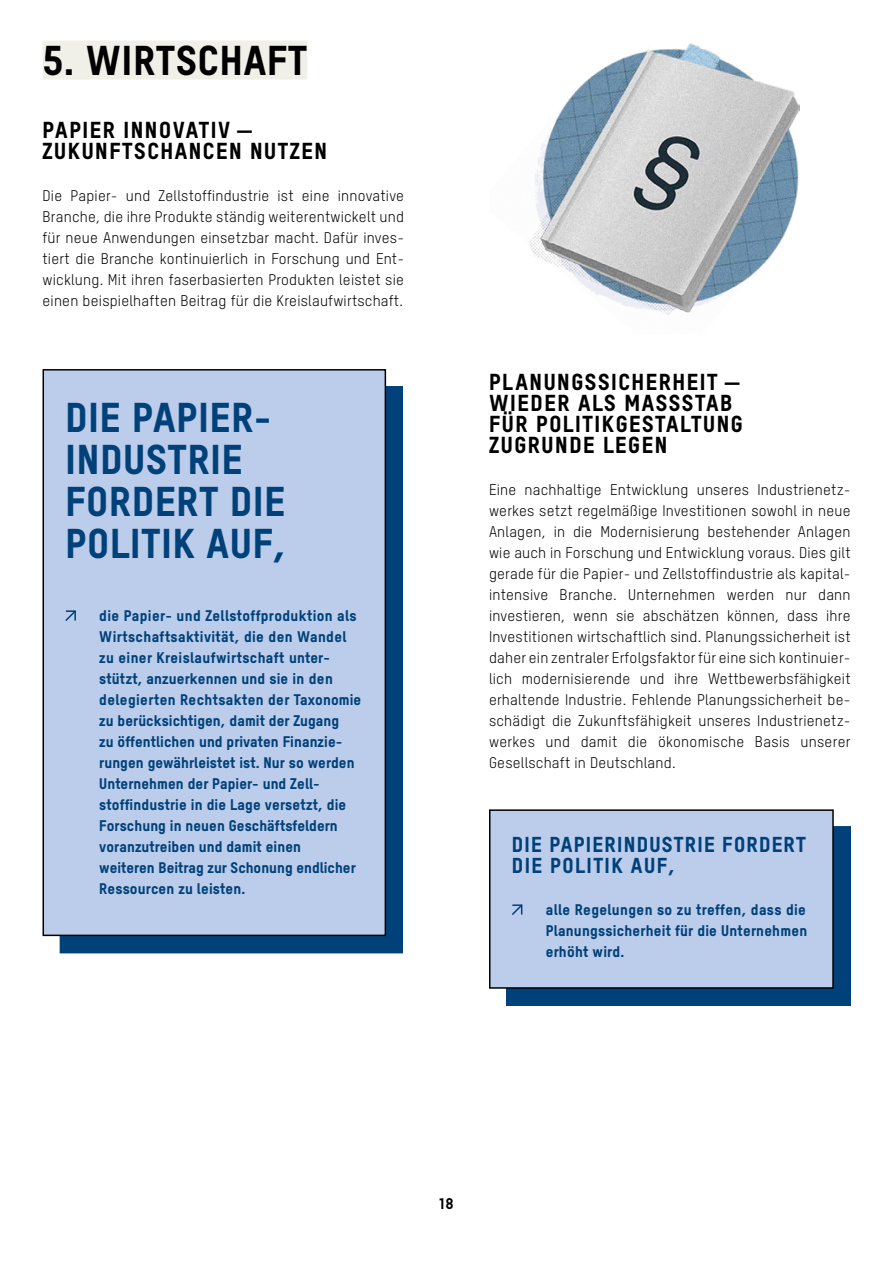
<style>
.page{position:relative;width:893px;height:1263px;background:#fff}
.page>*{position:absolute;margin:0;border:0;box-sizing:border-box;transform-origin:0 0}
.t1{font:40.5px/42px "T Star Pro Heavy";letter-spacing:.025em;color:#004179}
.t2{font:40.5px "T Star Pro Heavy";letter-spacing:.025em;color:#000}
.t3{font:22.5px/21px "T Star Pro Heavy";letter-spacing:.07em;color:#000}
.t4{font:21px/21px "T Star Pro Heavy";letter-spacing:.06em;color:#004179}
.t5{font:15px/21px "T Star Pro Regular";letter-spacing:.015em;color:#000;text-align:justify}
.t6{font:15px/21px "T Star Pro Heavy";letter-spacing:.01em;color:#004179}
.t7{font:15px "T Star Pro Heavy";color:#000}
</style>
<div class="page">
<div style="left:43px;top:41px;width:264px;height:39px;background:#f0efe8"></div>
<div style="left:59px;top:386px;width:344px;height:567px;background:#004179"></div>
<div style="left:43px;top:370px;width:342px;height:565px;background:#bccdeb"></div>
<svg style="left:65px;top:610px;width:11px;height:11px"></svg>
<div style="left:43px;top:369px;width:343px;height:567px;border:2px solid #000"></div>
<div style="left:506px;top:826px;width:345px;height:180px;background:#004179"></div>
<div style="left:490px;top:810px;width:343px;height:178px;background:#bccdeb"></div>
<svg style="left:512px;top:904px;width:11px;height:11px"></svg>
<div style="left:489px;top:809px;width:345px;height:180px;border:2px solid #000"></div>
<img style="left:529px;top:43px;width:270px;height:272px">
<h1 class="t2" style="left:43px;top:29px;width:266px">5. WIRTSCHAFT</h1>
<h2 class="t3" style="left:43px;top:117px;width:286px">PAPIER INNOVATIV —<br>ZUKUNFTSCHANCEN NUTZEN</h2>
<p class="t5" style="left:43px;top:184px;width:363px">Die Papier- und Zellstoffindustrie ist eine innovative Branche, die ihre Produkte ständig weiterentwickelt und für neue Anwendungen einsetzbar macht. Dafür inves&shy;tiert die Branche kontinuierlich in Forschung und Ent&shy;wicklung. Mit ihren faserbasierten Produkten leistet sie einen beispielhaften Beitrag für die Kreislaufwirtschaft.</p>
<h1 class="t1" style="left:65px;top:393px;width:222px">DIE PAPIER-<br>INDUSTRIE<br>FORDERT DIE<br>POLITIK AUF,</h1>
<p class="t6" style="left:99px;top:604px;width:263px">die Papier- und Zellstoffproduktion als Wirtschaftsaktivität, die den Wandel zu einer Kreislaufwirtschaft unter&shy;stützt, anzuerkennen und sie in den delegierten Rechtsakten der Taxonomie zu berücksichtigen, damit der Zugang<br>zu öffentlichen und privaten Finanzie&shy;rungen gewährleistet ist. Nur so werden Unternehmen der Papier- und Zell&shy;stoffindustrie in die Lage versetzt, die Forschung in neuen Geschäftsfeldern voranzutreiben und damit einen<br>weiteren Beitrag zur Schonung endlicher Ressourcen zu leisten.</p>
<h2 class="t3" style="left:489px;top:369px;width:255px">PLANUNGSSICHERHEIT —<br>WIEDER ALS MASSSTAB<br>FÜR POLITIKGESTALTUNG<br>ZUGRUNDE LEGEN</h2>
<p class="t5" style="left:489px;top:478px;width:363px">Eine nachhaltige Entwicklung unseres Industrienetz&shy;werkes setzt regelmäßige Investitionen sowohl in neue Anlagen, in die Modernisierung bestehender Anlagen wie auch in Forschung und Entwicklung voraus. Dies gilt gerade für die Papier- und Zellstoffindustrie als kapital&shy;intensive Branche. Unternehmen werden nur dann investieren, wenn sie abschätzen können, dass ihre Investitionen wirtschaftlich sind. Planungssicherheit ist daher ein zentraler Erfolgsfaktor für eine sich kontinuier&shy;lich modernisierende und ihre Wettbewerbsfähigkeit erhaltende Industrie. Fehlende Planungssicherheit be&shy;schädigt die Zukunftsfähigkeit unseres Industrienetz&shy;werkes und damit die ökonomische Basis unserer Gesellschaft in Deutschland.</p>
<h3 class="t4" style="left:512px;top:832px;width:296px">DIE PAPIERINDUSTRIE FORDERT<br>DIE POLITIK AUF,</h3>
<p class="t6" style="left:546px;top:898px;width:263px;text-align:justify">alle Regelungen so zu treffen, dass die Planungssicherheit für die Unternehmen erhöht wird.</p>
<p class="t7" style="left:439px;top:1192px;width:16px">18</p>
</div>
